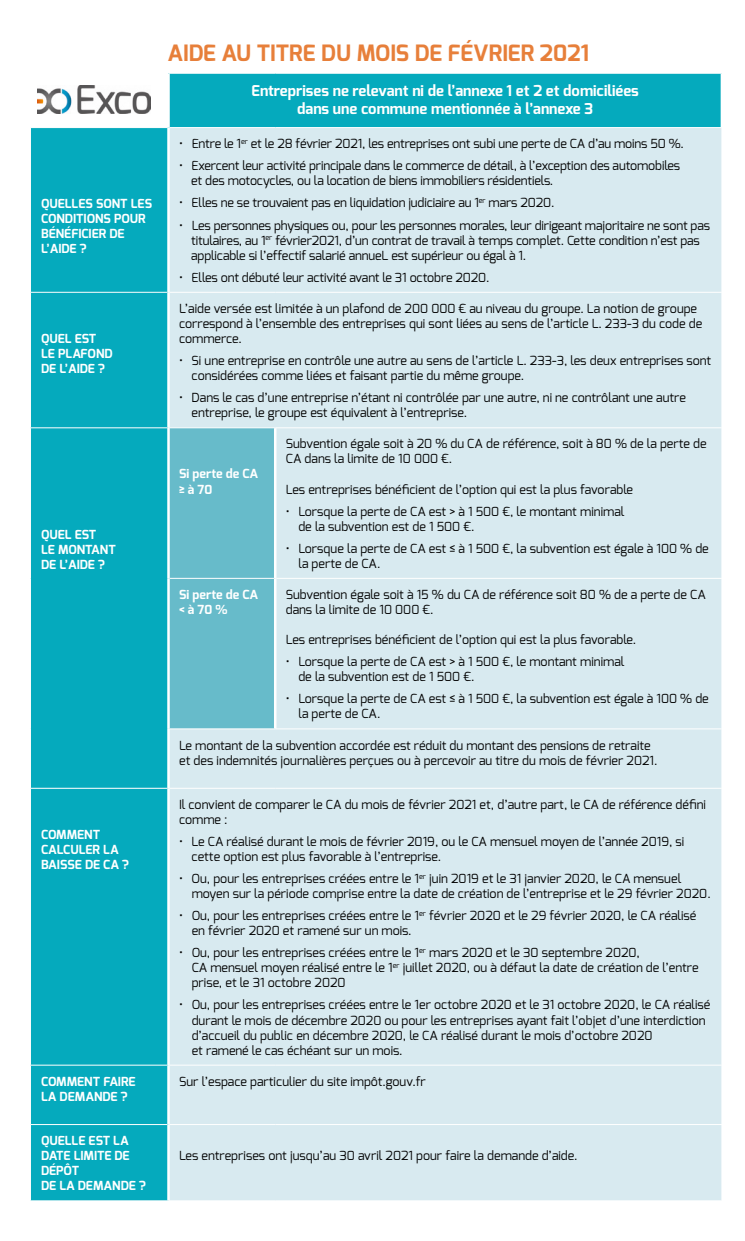
<style>
.page{position:relative;width:745px;height:1241px;background:#fff}
.page>*{position:absolute;margin:0;border:0;box-sizing:border-box;transform-origin:0 0}
.t1{font:700 22.5px "Exo";color:#e77f3a}
.t2{font:700 15px/18px "Exo";color:#fff;text-align:center}
.t3{font:12.5px/15px "Exo";color:#000}
.t4{font:700 12.5px/15px "Exo";color:#fff}
</style>
<div class="page">
<div style="left:168px;top:73px;width:553px;height:54px;background:#05aabd"></div>
<div style="left:31px;top:128px;width:136px;height:659px;background:#05aabd"></div>
<div style="left:170px;top:128px;width:551px;height:1072px;background:#d8eaf0"></div>
<div style="left:170px;top:428px;width:104px;height:300px;background:#67bbca"></div>
<div style="left:31px;top:788px;width:136px;height:412px;background:#05aabd"></div>
<hr style="left:168px;top:73px;width:107px;height:1px;background:#fff">
<hr style="left:275px;top:73px;width:447px;height:1px;background:#fff">
<hr style="left:30px;top:292px;width:137px;height:1px;background:#fff">
<hr style="left:170px;top:292px;width:105px;height:1px;background:#fff">
<hr style="left:275px;top:292px;width:446px;height:1px;background:#fff">
<hr style="left:30px;top:427px;width:137px;height:1px;background:#fff">
<hr style="left:170px;top:427px;width:105px;height:1px;background:#fff">
<hr style="left:275px;top:427px;width:446px;height:1px;background:#fff">
<hr style="left:170px;top:578px;width:104px;height:1px;background:#fff">
<hr style="left:276px;top:578px;width:445px;height:1px;background:#fff">
<hr style="left:170px;top:728px;width:105px;height:1px;background:#fff">
<hr style="left:275px;top:728px;width:446px;height:1px;background:#fff">
<hr style="left:170px;top:787px;width:105px;height:1px;background:#fff">
<hr style="left:275px;top:787px;width:446px;height:1px;background:#fff">
<hr style="left:30px;top:1064px;width:137px;height:1px;background:#fff">
<hr style="left:170px;top:1064px;width:105px;height:1px;background:#fff">
<hr style="left:275px;top:1064px;width:446px;height:1px;background:#fff">
<hr style="left:30px;top:1123px;width:137px;height:1px;background:#fff">
<hr style="left:170px;top:1123px;width:105px;height:1px;background:#fff">
<hr style="left:275px;top:1123px;width:446px;height:1px;background:#fff">
<hr style="left:167px;top:74px;width:3px;height:53px;background:#fff">
<hr style="left:720px;top:74px;width:2px;height:53px;background:#fff">
<hr style="left:274px;top:428px;width:2px;height:150px;background:#fff">
<hr style="left:274px;top:578px;width:2px;height:150px;background:#fff">
<img style="left:38px;top:85px;width:112px;height:28px">
<h1 class="t1" style="left:167px;top:38px;width:422px">AIDE AU TITRE DU MOIS DE FÉVRIER 2021</h1>
<p class="t4" style="left:41px;top:196px;width:112px">QUELLES SONT LES<br>CONDITIONS POUR<br>BÉNÉFICIER DE<br>L’AIDE ?</p>
<p class="t4" style="left:41px;top:331px;width:73px">QUEL EST<br>LE PLAFOND<br>DE L’AIDE ?</p>
<p class="t4" style="left:41px;top:526px;width:76px">QUEL EST<br>LE MONTANT<br>DE L’AIDE ?</p>
<p class="t4" style="left:41px;top:826px;width:89px">COMMENT<br>CALCULER LA<br>BAISSE DE CA ?</p>
<p class="t2" style="left:251px;top:82px;width:388px">Entreprises ne relevant ni de l’annexe 1 et 2 et domiciliées dans une commune mentionnée à l’annexe 3</p>
<p class="t3" style="left:179px;top:136px;width:506px">• Entre le 1<sup>er</sup> et le 28 février 2021, les entreprises ont subi une perte de CA d’au moins 50 %.</p>
<p class="t3" style="left:191px;top:158px;width:490px;text-indent:-12px">• Exercent leur activité principale dans le commerce de détail, à l’exception des automobiles et des motocycles, ou la location de biens immobiliers résidentiels.</p>
<p class="t3" style="left:179px;top:195px;width:376px">• Elles ne se trouvaient pas en liquidation judiciaire au 1<sup>er</sup> mars 2020.</p>
<p class="t3" style="left:191px;top:217px;width:520px;text-indent:-12px">• Les personnes physiques ou, pour les personnes morales, leur dirigeant majoritaire ne sont pas titulaires, au 1<sup>er</sup> février2021, d’un contrat de travail à temps complet. Cette condition n’est pas applicable si l’effectif salarié annueL est supérieur ou égal à 1.</p>
<p class="t3" style="left:179px;top:269px;width:311px">• Elles ont débuté leur activité avant le 31 octobre 2020.</p>
<p class="t3" style="left:179px;top:301px;width:524px">L’aide versée est limitée à un plafond de 200 000 € au niveau du groupe. La notion de groupe correspond à l’ensemble des entreprises qui sont liées au sens de l’article L. 233-3 du code de commerce.</p>
<p class="t3" style="left:191px;top:353px;width:521px;text-indent:-12px">• Si une entreprise en contrôle une autre au sens de l’article L. 233-3, les deux entreprises sont considérées comme liées et faisant partie du même groupe.</p>
<p class="t3" style="left:191px;top:390px;width:495px;text-indent:-12px">• Dans le cas d’une entreprise n’étant ni contrôlée par une autre, ni ne contrôlant une autre entreprise, le groupe est équivalent à l’entreprise.</p>
<p class="t4" style="left:179px;top:466px;width:81px">Si perte de CA ≥ à 70</p>
<p class="t3" style="left:286px;top:436px;width:422px">Subvention égale soit à 20 % du CA de référence, soit à 80 % de la perte de<br>CA dans la limite de 10 000 €.</p>
<p class="t3" style="left:286px;top:481px;width:348px">Les entreprises bénéficient de l’option qui est la plus favorable</p>
<p class="t3" style="left:298px;top:503px;width:327px;text-indent:-12px">• Lorsque la perte de CA est &gt; à 1 500 €, le montant minimal de la subvention est de 1 500 €.</p>
<p class="t3" style="left:298px;top:540px;width:411px;text-indent:-12px">• Lorsque la perte de CA est ≤ à 1 500 €, la subvention est égale à 100 % de la perte de CA.</p>
<p class="t4" style="left:179px;top:587px;width:81px">Si perte de CA &lt; à 70 %</p>
<p class="t3" style="left:286px;top:587px;width:421px">Subvention égale soit à 15 % du CA de référence soit 80 % de a perte de CA dans la limite de 10 000 €.</p>
<p class="t3" style="left:286px;top:632px;width:351px">Les entreprises bénéficient de l’option qui est la plus favorable.</p>
<p class="t3" style="left:298px;top:654px;width:327px;text-indent:-12px">• Lorsque la perte de CA est &gt; à 1 500 €, le montant minimal de la subvention est de 1 500 €.</p>
<p class="t3" style="left:298px;top:691px;width:411px;text-indent:-12px">• Lorsque la perte de CA est ≤ à 1 500 €, la subvention est égale à 100 % de la perte de CA.</p>
<p class="t3" style="left:179px;top:737px;width:479px">Le montant de la subvention accordée est réduit du montant des pensions de retraite et des indemnités journalières perçues ou à percevoir au titre du mois de février 2021.</p>
<p class="t3" style="left:179px;top:796px;width:528px">Il convient de comparer le CA du mois de février 2021 et, d’autre part, le CA de référence défini comme :</p>
<p class="t3" style="left:191px;top:833px;width:494px;text-indent:-12px">• Le CA réalisé durant le mois de février 2019, ou le CA mensuel moyen de l’année 2019, si cette option est plus favorable à l’entreprise.</p>
<p class="t3" style="left:191px;top:870px;width:520px;text-indent:-13px">• Ou, pour les entreprises créées entre le 1<sup>er</sup> juin 2019 et le 31 janvier 2020, le CA mensuel moyen sur la période comprise entre la date de création de l’entreprise et le 29 février 2020.</p>
<p class="t3" style="left:191px;top:908px;width:506px;text-indent:-12px">• Ou, pour les entreprises créées entre le 1<sup>er</sup> février 2020 et le 29 février 2020, le CA réalisé en février 2020 et ramené sur un mois.</p>
<p class="t3" style="left:191px;top:945px;width:508px;text-indent:-12px">• Ou, pour les entreprises créées entre le 1<sup>er</sup> mars 2020 et le 30 septembre 2020,<br>CA mensuel moyen réalisé entre le 1<sup>er</sup> juillet 2020, ou à défaut la date de création de l’entre prise, et le 31 octobre 2020</p>
<p class="t3" style="left:191px;top:997px;width:520px;text-indent:-12px">• Ou, pour les entreprises créées entre le 1er octobre 2020 et le 31 octobre 2020, le CA réalisé durant le mois de décembre 2020 ou pour les entreprises ayant fait l’objet d’une interdiction d’accueil du public en décembre 2020, le CA réalisé durant le mois d’octobre 2020<br>et ramené le cas échéant sur un mois.</p>
<p class="t4" style="left:41px;top:1073px;width:96px">COMMENT FAIRE<br>LA DEMANDE ?</p>
<p class="t3" style="left:179px;top:1073px;width:248px">Sur l’espace particulier du site impôt.gouv.fr</p>
<p class="t4" style="left:41px;top:1132px;width:106px">QUELLE EST LA<br>DATE LIMITE DE<br>DÉPÔT<br>DE LA DEMANDE ?</p>
<p class="t3" style="left:179px;top:1147px;width:399px">Les entreprises ont jusqu’au 30 avril 2021 pour faire la demande d’aide.</p>
</div>
